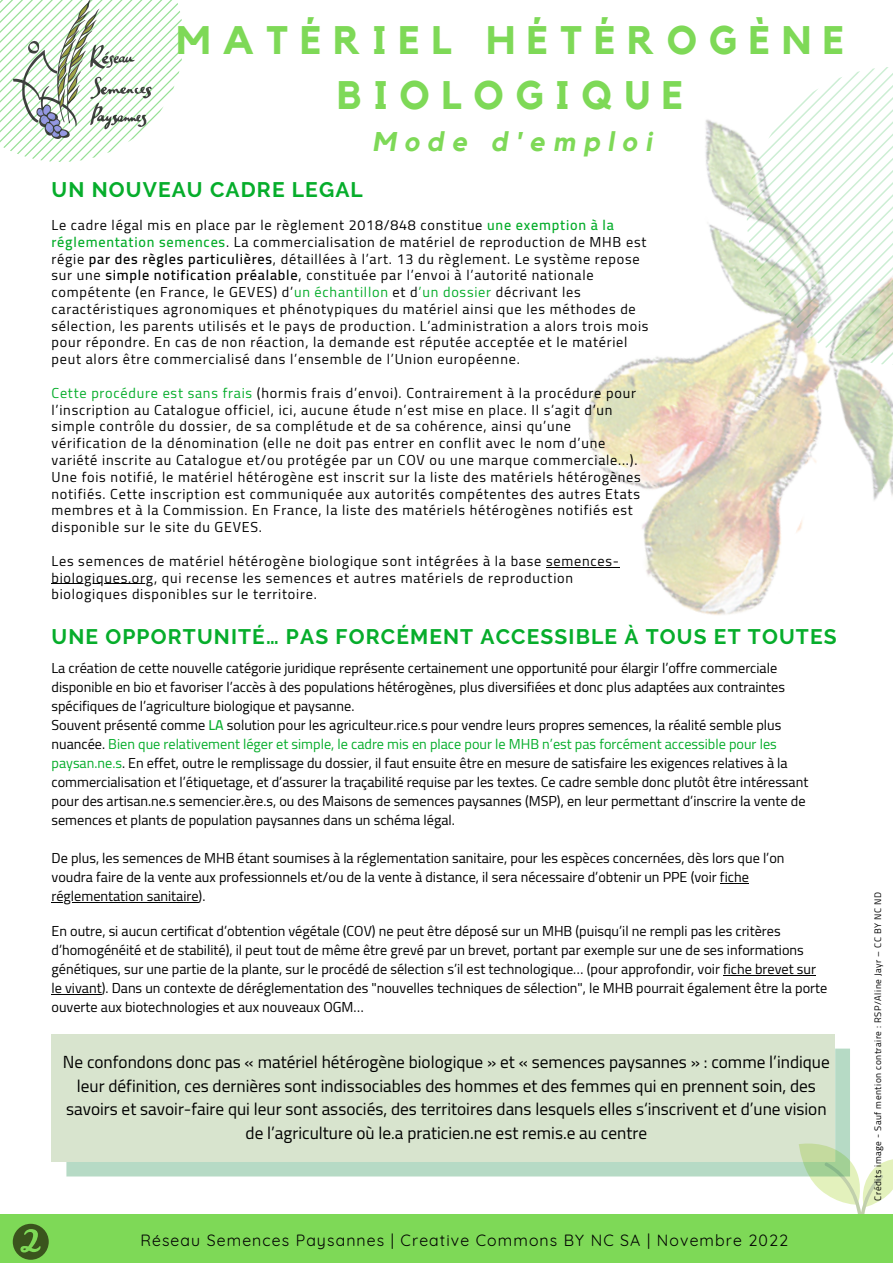
<style>
.page{position:relative;width:893px;height:1264px;background:#fff}
.page>*{position:absolute;margin:0;border:0;box-sizing:border-box;transform-origin:0 0}
.t1{font:700 39.6px/55.1px "Kollektif";letter-spacing:.3em;color:#7ed957;text-align:center}
.t2{font:italic 700 27px "Kollektif";letter-spacing:.3em;color:#7ed957}
.t3{font:700 21px "Raleway";letter-spacing:.055em;color:#06ad2b}
.t4{font:17.25px/23.5px "Cairo";color:#000;text-align:center}
.t5{font:15.9px "Quicksand";letter-spacing:.07em;color:#000}
.t6{font:14.25px/19px "Cairo";color:#000}
.t7{font:14.25px/16.8px "Cairo";letter-spacing:.055em;color:#000}
.t8{font:9.3px "Cairo";letter-spacing:.055em;color:#000}
.s1{font-weight:600;color:#06ad2b}
.s2{font-weight:600}
.s3{color:#06ad2b}
</style>
<div class="page">
<svg style="left:798px;top:1159px;width:94px;height:54px"></svg>
<div style="left:0;top:1213px;width:892px;height:49px;background:#7ed957"></div>
<svg style="left:0;top:0;width:183px;height:162px"></svg>
<img style="left:14px;top:0;width:137px;height:138px">
<img style="left:546px;top:69px;width:346px;height:546px">
<hr style="left:546px;top:566px;width:73px;height:1px;background:#000">
<hr style="left:51px;top:583px;width:103px;height:1px;background:#000">
<svg style="left:720px;top:883px;width:28px;height:1px"></svg>
<hr style="left:51px;top:902px;width:148px;height:1px;background:#000">
<hr style="left:723px;top:975px;width:93px;height:1px;background:#000">
<hr style="left:51px;top:994px;width:51px;height:1px;background:#000">
<svg style="left:66px;top:1048px;width:784px;height:128px;background:#b7dac2"></svg>
<div style="left:51px;top:1033px;width:784px;height:128px;background:#d8e4ce"></div>
<svg style="left:13px;top:1223px;width:36px;height:36px"></svg>
<h1 class="t1" style="left:176px;top:15px;width:669px">MATÉRIEL HÉTÉROGÈNE<br>BIOLOGIQUE</h1>
<h2 class="t2" style="left:372px;top:129px;width:281px">Mode d'emploi</h2>
<h3 class="t3" style="left:51px;top:178px;width:313px">UN NOUVEAU CADRE LEGAL</h3>
<p class="t7" style="left:51px;top:216px;width:598px">Le cadre légal mis en place par le règlement 2018/848 constitue <span class="s1">une exemption à la réglementation semences</span>. La commercialisation de matériel de reproduction de MHB est régie <span class="s2">par des règles particulières</span>, détaillées à l’art. 13 du règlement. Le système repose sur une <span class="s2">simple notification préalable</span>, constituée par l’envoi à l’autorité nationale compétente (en France, le GEVES) d’<span class="s3">un échantillon</span> et d<span class="s3">’un dossier</span> décrivant les caractéristiques agronomiques et phénotypiques du matériel ainsi que les méthodes de sélection, les parents utilisés et le pays de production. L’administration a alors trois mois pour répondre. En cas de non réaction, la demande est réputée acceptée et le matériel peut alors être commercialisé dans l’ensemble de l’Union européenne.</p>
<p class="t7" style="left:51px;top:384px;width:590px"><span class="s3">Cette procédure est sans frais</span> (hormis frais d’envoi). Contrairement à la procédure pour l’inscription au Catalogue officiel, ici, aucune étude n’est mise en place. Il s’agit d’un simple contrôle du dossier, de sa complétude et de sa cohérence, ainsi qu’une vérification de la dénomination (elle ne doit pas entrer en conflit avec le nom d’une variété inscrite au Catalogue et/ou protégée par un COV ou une marque commerciale...).<br>Une fois notifié, le matériel hétérogène est inscrit sur la liste des matériels hétérogènes notifiés. Cette inscription est communiquée aux autorités compétentes des autres Etats membres et à la Commission. En France, la liste des matériels hétérogènes notifiés est disponible sur le site du GEVES.</p>
<p class="t7" style="left:51px;top:552px;width:569px">Les semences de matériel hétérogène biologique sont intégrées à la base semences&shy;biologiques.org, qui recense les semences et autres matériels de reproduction biologiques disponibles sur le territoire.</p>
<h3 class="t3" style="left:51px;top:624px;width:786px">UNE OPPORTUNITÉ… PAS FORCÉMENT ACCESSIBLE À TOUS ET TOUTES</h3>
<p class="t6" style="left:51px;top:658px;width:758px">La création de cette nouvelle catégorie juridique représente certainement une opportunité pour élargir l’offre commerciale disponible en bio et favoriser l’accès à des populations hétérogènes, plus diversifiées et donc plus adaptées aux contraintes spécifiques de l’agriculture biologique et paysanne.<br>Souvent présenté comme <span class="s1">LA</span> solution pour les agriculteur.rice.s pour vendre leurs propres semences, la réalité semble plus nuancée. <span class="s3">Bien que relativement léger et simple, le cadre mis en place pour le MHB n’est pas forcément accessible pour les paysan.ne.s</span>. En effet, outre le remplissage du dossier, il faut ensuite être en mesure de satisfaire les exigences relatives à la commercialisation et l’étiquetage, et d’assurer la traçabilité requise par les textes. Ce cadre semble donc plutôt être intéressant pour des artisan.ne.s semencier.ère.s, ou des Maisons de semences paysannes (MSP), en leur permettant d’inscrire la vente de semences et plants de population paysannes dans un schéma légal.</p>
<p class="t6" style="left:51px;top:848px;width:734px">De plus, les semences de MHB étant soumises à la réglementation sanitaire, pour les espèces concernées, dès lors que l’on voudra faire de la vente aux professionnels et/ou de la vente à distance, il sera nécessaire d’obtenir un PPE (voir fiche réglementation sanitaire).</p>
<p class="t6" style="left:51px;top:921px;width:777px">En outre, si aucun certificat d’obtention végétale (COV) ne peut être déposé sur un MHB (puisqu’il ne rempli pas les critères d’homogénéité et de stabilité), il peut tout de même être grevé par un brevet, portant par exemple sur une de ses informations génétiques, sur une partie de la plante, sur le procédé de sélection s’il est technologique… (pour approfondir, voir fiche brevet sur le vivant). Dans un contexte de déréglementation des "nouvelles techniques de sélection", le MHB pourrait également être la porte ouverte aux biotechnologies et aux nouveaux OGM…</p>
<p class="t4" style="left:63px;top:1050px;width:768px">Ne confondons donc pas « matériel hétérogène biologique » et « semences paysannes » : comme l’indique leur définition, ces dernières sont indissociables des hommes et des femmes qui en prennent soin, des savoirs et savoir-faire qui leur sont associés, des territoires dans lesquels elles s‘inscrivent et d’une vision de l’agriculture où le.a praticien.ne est remis.e au centre</p>
<p class="t5" style="left:140px;top:1230px;width:649px">Réseau Semences Paysannes | Creative Commons BY NC SA | Novembre 2022</p>
<p class="t8" style="left:872px;top:1200px;width:310px;rotate:-90deg">Crédits image - Sauf mention contraire : RSP/Aline Jayr – CC BY NC ND</p>
</div>
